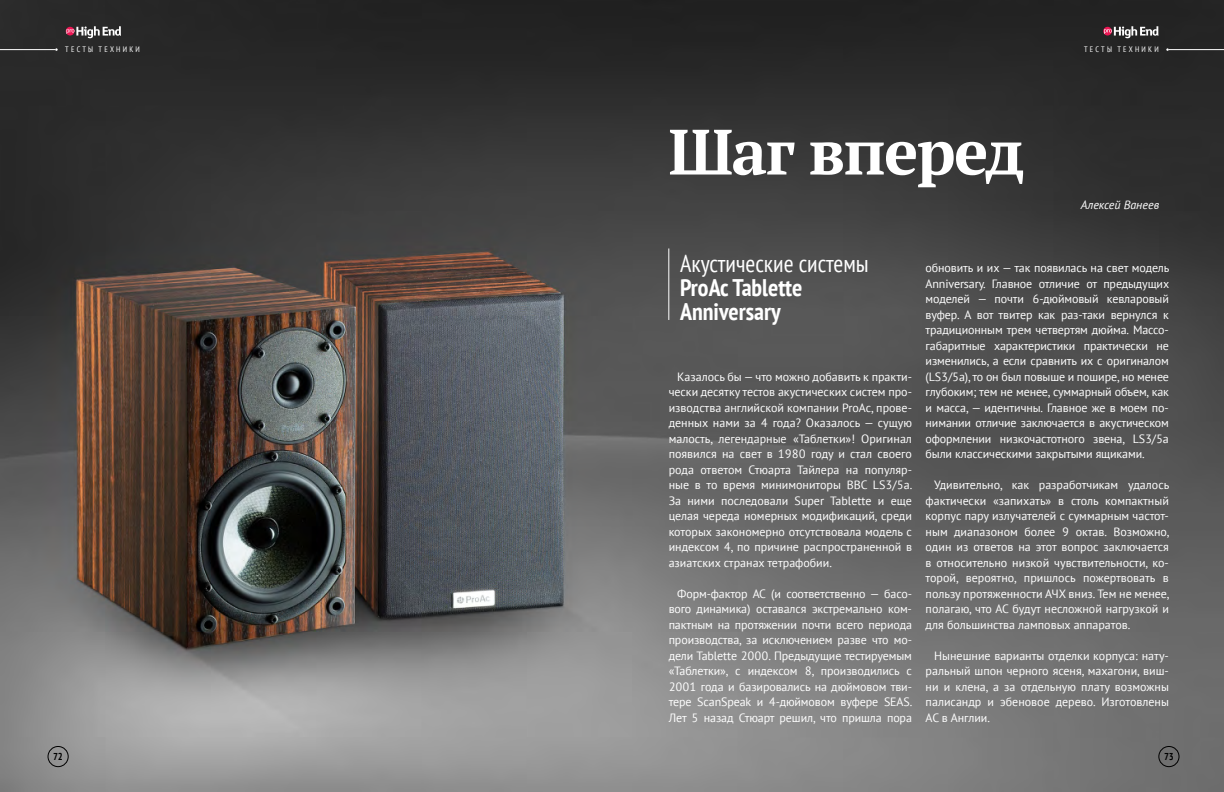
<style>
.page{position:relative;width:1224px;height:792px;background:#fff}
.page>*{position:absolute;margin:0;border:0;box-sizing:border-box;transform-origin:0 0}
.t1{font:700 63.9px "PT Serif";letter-spacing:-.025em;color:#fff}
.t2{font:700 condensed 24px/24px "PT Sans";color:#fff}
.t3{font:condensed 24px "PT Sans";color:#fff}
.t4{font:12px/15.5px "PT Sans";color:#fff;text-align:justify}
.t5{font:italic 12px "PT Sans";color:#fff}
.t6{font:700 condensed 10px "PT Sans";color:#000}
.t7{font:condensed 8px "PT Sans";color:#fff}
</style>
<div class="page">
<img style="left:0;top:0;width:1224px;height:792px">
<hr style="left:669px;top:248px;width:1px;height:72px;background:#fff">
<svg style="left:67px;top:26px;width:54px;height:12px"></svg>
<hr style="left:0;top:49px;width:55px;height:1px;background:#fff">
<div style="left:48px;top:746px;width:20px;height:21px;border:1px solid #000;border-radius:50%"></div>
<svg style="left:1104px;top:26px;width:54px;height:12px"></svg>
<hr style="left:1169px;top:49px;width:55px;height:1px;background:#fff">
<div style="left:1159px;top:746px;width:20px;height:21px;border:1px solid #000;border-radius:50%"></div>
<p class="t7" style="left:65px;top:44px;width:7px">тесты</p>
<p class="t7" style="left:99px;top:44px;width:7px">техники</p>
<p class="t6" style="left:53px;top:750px;width:11px">72</p>
<h1 class="t1" style="left:669px;top:109px;width:357px">Шаг вперед</h1>
<p class="t7" style="left:1084px;top:44px;width:7px">тесты</p>
<p class="t7" style="left:1117px;top:44px;width:7px">техники</p>
<p class="t5" style="left:1081px;top:197px;width:80px">Алексей Ванеев</p>
<h2 class="t3" style="left:680px;top:248px;width:190px">Акустические системы</h2>
<h2 class="t2" style="left:680px;top:275px;width:124px">ProAc Tablette<br>Anniversary</h2>
<p class="t4" style="left:669px;top:369px;width:245px;text-indent:9px">Казалось бы — что можно добавить к практи&shy;чески десятку тестов акустических систем про&shy;изводства английской компании ProAc, прове&shy;денных нами за 4 года? Оказалось — сущую малость, легендарные «Таблетки»! Оригинал появился на свет в 1980 году и стал своего рода ответом Стюарта Тайлера на популяр&shy;ные в то время минимониторы BBC LS3/5a.<br>За ними последовали Super Tablette и еще целая череда номерных модификаций, среди которых закономерно отсутствовала модель с индексом 4, по причине распространенной в азиатских странах тетрафобии.</p>
<p class="t4" style="left:669px;top:586px;width:245px;text-indent:9px">Форм-фактор АС (и соответственно — басо&shy;вого динамика) оставался экстремально ком&shy;пактным на протяжении почти всего периода производства, за исключением разве что мо&shy;дели Tablette 2000. Предыдущие тестируемым «Таблетки», с индексом 8, производились с 2001 года и базировались на дюймовом тви&shy;тере ScanSpeak и 4-дюймовом вуфере SEAS.<br>Лет 5 назад Стюарт решил, что пришла пора</p>
<p class="t4" style="left:926px;top:260px;width:245px">обновить и их — так появилась на свет модель Anniversary. Главное отличие от предыдущих моделей — почти 6-дюймовый кевларовый вуфер. А вот твитер как раз-таки вернулся к традиционным трем четвертям дюйма. Массо&shy;габаритные характеристики практически не изменились, а если сравнить их с оригиналом (LS3/5a), то он был повыше и пошире, но менее глубоким; тем не менее, суммарный объем, как и масса, — идентичны. Главное же в моем по&shy;нимании отличие заключается в акустическом оформлении низкочастотного звена, LS3/5a были классическими закрытыми ящиками.</p>
<p class="t4" style="left:926px;top:477px;width:245px;text-indent:9px">Удивительно, как разработчикам удалось фактически «запихать» в столь компактный корпус пару излучателей с суммарным частот&shy;ным диапазоном более 9 октав. Возможно, один из ответов на этот вопрос заключается в относительно низкой чувствительности, ко&shy;торой, вероятно, пришлось пожертвовать в пользу протяженности АЧХ вниз. Тем не менее, полагаю, что АС будут несложной нагрузкой и для большинства ламповых аппаратов.</p>
<p class="t4" style="left:926px;top:648px;width:245px;text-indent:9px">Нынешние варианты отделки корпуса: нату&shy;ральный шпон черного ясеня, махагони, виш&shy;ни и клена, а за отдельную плату возможны палисандр и эбеновое дерево. Изготовлены АС в Англии.</p>
<p class="t6" style="left:1164px;top:750px;width:11px">73</p>
</div>
